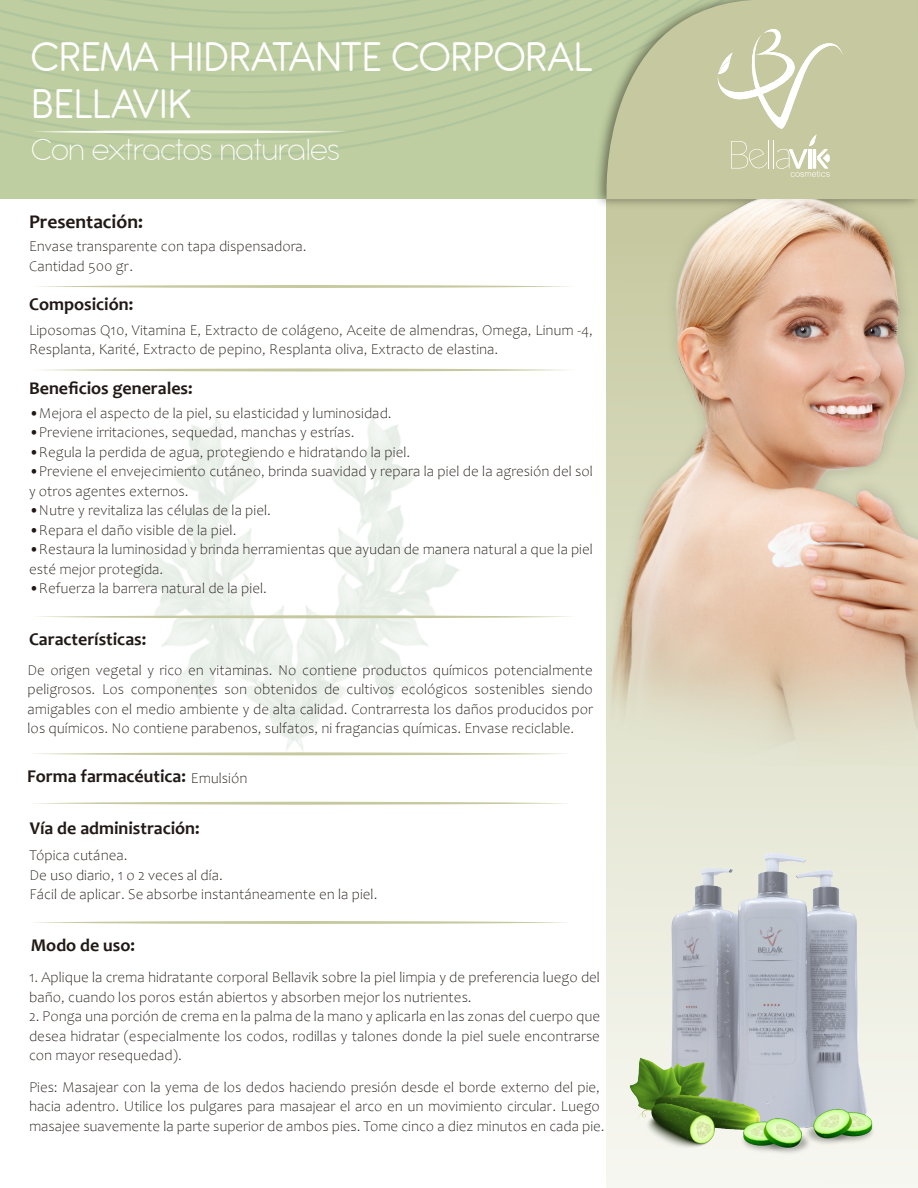
<style>
.page{position:relative;width:918px;height:1188px;background:#fff}
.page>*{position:absolute;margin:0;border:0;box-sizing:border-box;transform-origin:0 0}
.t1{font:45px/46.5px "Antipasto Pro";color:#fff}
.t2{font:200 33px "Antipasto Pro";color:#fff}
.t3{font:700 19.5px "Candara";color:#211915}
.t4{font:700 18px "Candara";color:#211915}
.t5{font:300 15px/19.5px "Candara";color:#211915}
</style>
<div class="page">
<img style="left:130px;top:415px;width:110px;height:341px">
<img style="left:240px;top:414px;width:220px;height:342px">
<svg style="left:606px;top:785px;width:312px;height:403px"></svg>
<div style="left:0;top:0;width:918px;height:199px;background:#becea1"></div>
<svg style="left:53px;top:142px;width:325px;height:15px"></svg>
<svg style="left:0;top:126px;width:447px;height:16px"></svg>
<svg style="left:0;top:110px;width:499px;height:16px"></svg>
<svg style="left:0;top:94px;width:543px;height:16px"></svg>
<svg style="left:0;top:78px;width:580px;height:16px"></svg>
<svg style="left:0;top:5px;width:589px;height:73px"></svg>
<svg style="left:0;top:0;width:585px;height:62px"></svg>
<svg style="left:595px;top:0;width:156px;height:199px"></svg>
<svg style="left:38px;top:285px;width:532px;height:3px;background:#d8dabd"></svg>
<svg style="left:32px;top:130px;width:316px;height:3px"></svg>
<svg style="left:42px;top:368px;width:524px;height:3px"></svg>
<svg style="left:38px;top:615px;width:532px;height:3px"></svg>
<svg style="left:34px;top:752px;width:533px;height:3px"></svg>
<svg style="left:34px;top:802px;width:533px;height:3px"></svg>
<svg style="left:34px;top:921px;width:533px;height:3px;background:#d8dabe"></svg>
<img style="left:606px;top:199px;width:312px;height:586px">
<svg style="left:716px;top:24px;width:127px;height:153px"></svg>
<img style="left:606px;top:829px;width:312px;height:336px">
<h1 class="t1" style="left:31px;top:35px;width:562px">CREMA HIDRATANTE CORPORAL<br>BELLAVIK</h1>
<h2 class="t2" style="left:32px;top:131px;width:310px">Con extractos naturales</h2>
<h3 class="t3" style="left:29px;top:209px;width:115px">Presentación:</h3>
<p class="t5" style="left:29px;top:237px;width:279px">Envase transparente con tapa dispensadora.<br>Cantidad 500 gr.</p>
<p class="t4" style="left:29px;top:293px;width:106px">Composición:</p>
<p class="t5" style="left:29px;top:320px;width:565px">Liposomas Q10, Vitamina E, Extracto de colágeno, Aceite de almendras, Omega, Linum -4,<br>Resplanta, Karité, Extracto de pepino, Resplanta oliva, Extracto de elastina.</p>
<p class="t4" style="left:29px;top:377px;width:165px">Beneficios generales:</p>
<p class="t5" style="left:29px;top:403px;width:364px">•Mejora el aspecto de la piel, su elasticidad y luminosidad.</p>
<p class="t5" style="left:29px;top:423px;width:327px">•Previene irritaciones, sequedad, manchas y estrías.</p>
<p class="t5" style="left:29px;top:442px;width:383px">•Regula la perdida de agua, protegiendo e hidratando la piel.</p>
<p class="t5" style="left:29px;top:462px;width:565px">•Previene el envejecimiento cutáneo, brinda suavidad y repara la piel de la agresión del sol y otros agentes externos.</p>
<p class="t5" style="left:29px;top:501px;width:243px">•Nutre y revitaliza las células de la piel.</p>
<p class="t5" style="left:29px;top:520px;width:209px">•Repara el daño visible de la piel.</p>
<p class="t5" style="left:29px;top:540px;width:565px">•Restaura la luminosidad y brinda herramientas que ayudan de manera natural a que la piel esté mejor protegida.</p>
<p class="t5" style="left:29px;top:579px;width:239px">•Refuerza la barrera natural de la piel.</p>
<p class="t4" style="left:29px;top:628px;width:119px">Características:</p>
<p class="t5" style="left:28px;top:661px;width:567px;text-align:justify">De origen vegetal y rico en vitaminas. No contiene productos químicos potencialmente peligrosos. Los componentes son obtenidos de cultivos ecológicos sostenibles siendo amigables con el medio ambiente y de alta calidad. Contrarresta los daños producidos por los químicos. No contiene parabenos, sulfatos, ni fragancias químicas. Envase reciclable.</p>
<p class="t4" style="left:27px;top:765px;width:161px">Forma farmacéutica:</p>
<p class="t4" style="left:30px;top:816px;width:171px">Vía de administración:</p>
<p class="t5" style="left:191px;top:769px;width:58px">Emulsión</p>
<p class="t5" style="left:30px;top:846px;width:349px">Tópica cutánea.<br>De uso diario, 1 o 2 veces al día.<br>Fácil de aplicar. Se absorbe instantáneamente en la piel.</p>
<p class="t4" style="left:31px;top:934px;width:106px">Modo de uso:</p>
<p class="t5" style="left:29px;top:968px;width:572px">1. Aplique la crema hidratante corporal Bellavik sobre la piel limpia y de preferencia luego del baño, cuando los poros están abiertos y absorben mejor los nutrientes.</p>
<p class="t5" style="left:29px;top:1007px;width:573px;text-align:justify">2. Ponga una porción de crema en la palma de la mano y aplicarla en las zonas del cuerpo que desea hidratar (especialmente los codos, rodillas y talones donde la piel suele encontrarse con mayor resequedad).</p>
<p class="t5" style="left:29px;top:1077px;width:577px">Pies: Masajear con la yema de los dedos haciendo presión desde el borde externo del pie, hacia adentro. Utilice los pulgares para masajear el arco en un movimiento circular. Luego masajee suavemente la parte superior de ambos pies. Tome cinco a diez minutos en cada pie.</p>
</div>
